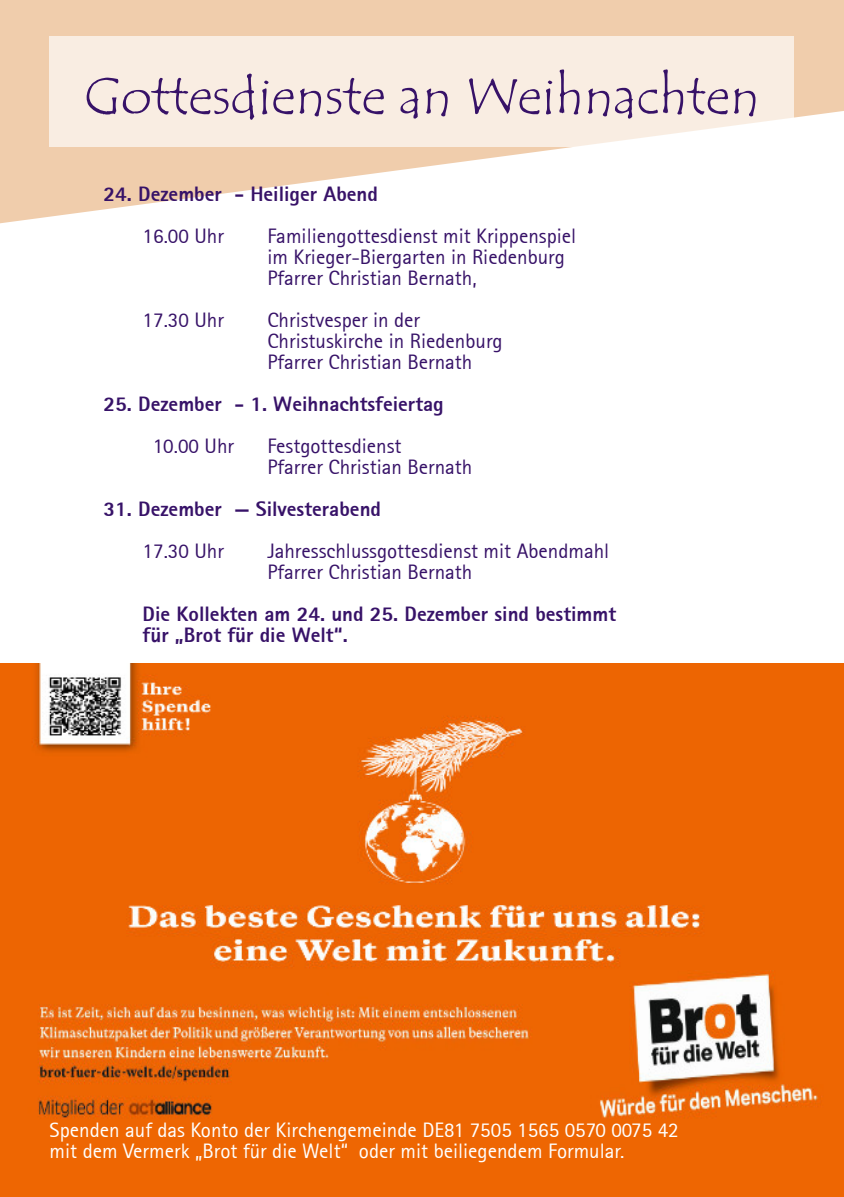
<style>
.page{position:relative;width:844px;height:1197px;background:#fff}
.page>*{position:absolute;margin:0;border:0;box-sizing:border-box;transform-origin:0 0}
.t1{font:52.5px "Tempus Sans ITC";color:#371268}
.t2{font:21px/21px "Rotis Sans Serif 55";color:#371268}
.t3{font:21px/21px "Rotis Sans Serif Extra Bold 75";color:#371268}
.t4{font:21px/21px "Rotis Sans Serif 55";color:#fff}
</style>
<div class="page">
<img style="left:0;top:663px;width:843px;height:457px">
<svg style="left:0;top:0;width:843px;height:224px;fill:#f0cdac"></svg>
<div style="left:50px;top:36px;width:744px;height:110px;background:#f9ede2"></div>
<div style="left:0;top:1120px;width:843px;height:77px;background:#ee6602"></div>
<h1 class="t1" style="left:84px;top:67px;width:676px">Gottesdienste an Weihnachten</h1>
<p class="t3" style="left:104px;top:185px;width:276px">24. Dezember - Heiliger Abend</p>
<p class="t2" style="left:143px;top:227px;width:83px">16.00 Uhr</p>
<p class="t2" style="left:267px;top:227px;width:310px">Familiengottesdienst mit Krippenspiel im Krieger-Biergarten in Riedenburg<br>Pfarrer Christian Bernath,</p>
<p class="t2" style="left:143px;top:311px;width:83px">17.30 Uhr</p>
<p class="t2" style="left:267px;top:311px;width:237px">Christvesper in der<br>Christuskirche in Riedenburg<br>Pfarrer Christian Bernath</p>
<p class="t3" style="left:104px;top:395px;width:341px">25. Dezember - 1. Weihnachtsfeiertag</p>
<p class="t2" style="left:153px;top:437px;width:83px">10.00 Uhr</p>
<p class="t2" style="left:267px;top:437px;width:206px">Festgottesdienst<br>Pfarrer Christian Bernath</p>
<p class="t3" style="left:104px;top:500px;width:279px">31. Dezember — Silvesterabend</p>
<p class="t2" style="left:143px;top:542px;width:83px">17.30 Uhr</p>
<p class="t2" style="left:267px;top:542px;width:343px">Jahresschlussgottesdienst mit Abendmahl<br>Pfarrer Christian Bernath</p>
<p class="t3" style="left:143px;top:605px;width:475px">Die Kollekten am 24. und 25. Dezember sind bestimmt für „Brot für die Welt“.</p>
<p class="t4" style="left:50px;top:1121px;width:630px">Spenden auf das Konto der Kirchengemeinde DE81 7505 1565 0570 0075 42 mit dem Vermerk „Brot für die Welt“ oder mit beiliegendem Formular.</p>
</div>
